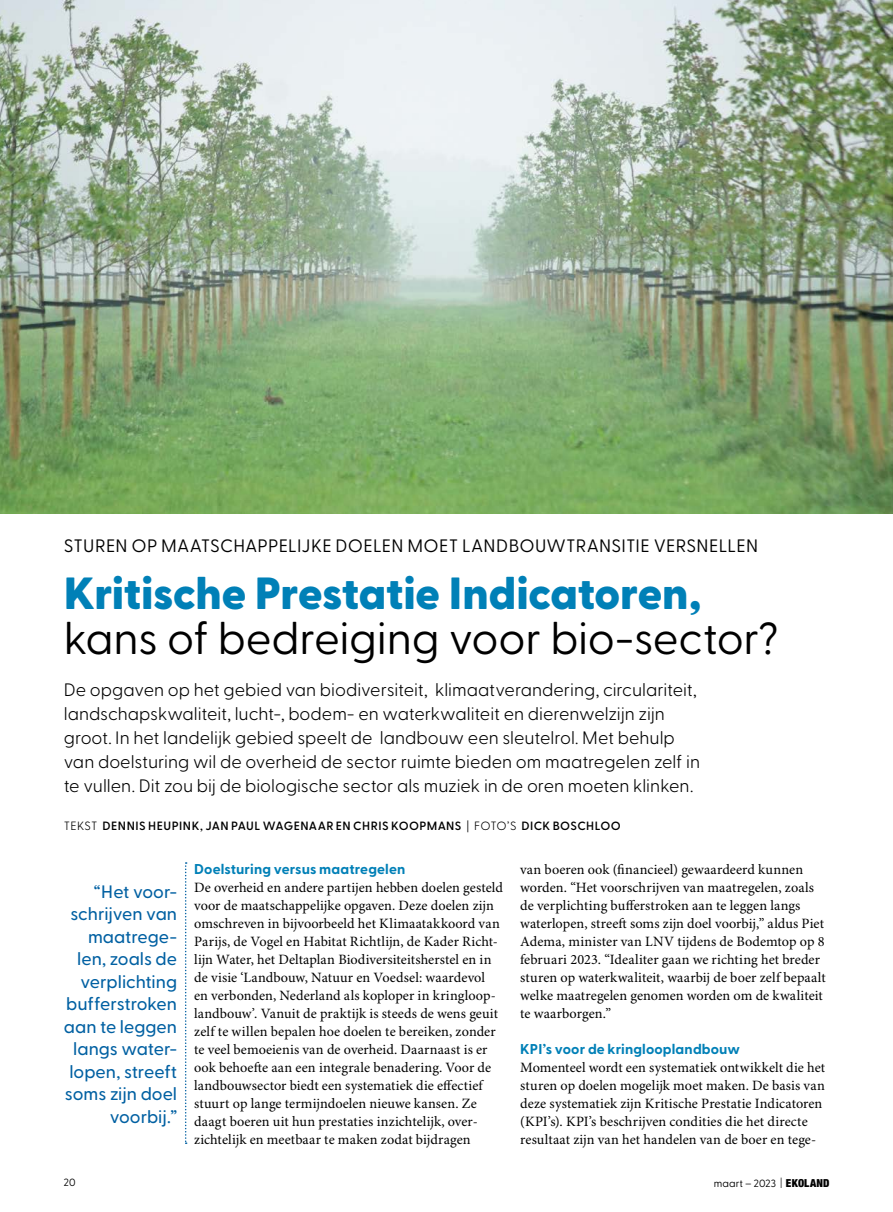
<style>
.page{position:relative;width:893px;height:1212px;background:#fff}
.page>*{position:absolute;margin:0;border:0;box-sizing:border-box;transform-origin:0 0}
.t1{font:45px "Greycliff CF";letter-spacing:-.005em;color:#000}
.t2{font:800 45px "Greycliff CF";letter-spacing:-.005em;color:#0080b7}
.t3{font:300 18px/24px "Greycliff CF";color:#000}
.t4{font:500 18px/22.5px "Greycliff CF";color:#0060a2;text-align:right}
.t5{font:18px "Greycliff CF";letter-spacing:.01em;color:#000}
.t6{font:14.25px/18px "Minion Pro";letter-spacing:.005em;color:#000}
.t7{font:700 14.25px "Greycliff CF";letter-spacing:.01em;color:#0080b7}
.t8{font:600 12px "Greycliff CF";letter-spacing:.035em;color:#000}
.t9{font:10.5px "Greycliff CF";color:#000}
.s1{font-weight:300}
.s2{font-family:"Helvetica Neue LT Std";font-weight:900;font-stretch:condensed;font-size:11.1px}
</style>
<div class="page">
<svg style="left:185px;top:862px;width:2px;height:282px"></svg>
<img style="left:0;top:0;width:893px;height:514px">
<p class="t5" style="left:64px;top:532px;width:696px">STUREN OP MAATSCHAPPELIJKE DOELEN MOET LANDBOUWTRANSITIE VERSNELLEN</p>
<h1 class="t2" style="left:64px;top:559px;width:639px">Kritische Prestatie Indicatoren,</h1>
<h1 class="t1" style="left:64px;top:605px;width:717px">kans of bedreiging voor bio-sector?</h1>
<p class="t3" style="left:64px;top:676px;width:638px">De opgaven op het gebied van biodiversiteit, klimaatverandering, circulariteit, landschapskwaliteit, lucht-, bodem- en waterkwaliteit en dierenwelzijn zijn groot. In het landelijk gebied speelt de landbouw een sleutelrol. Met behulp van doelsturing wil de overheid de sector ruimte bieden om maatregelen zelf in te vullen. Dit zou bij de biologische sector als muziek in de oren moeten klinken.</p>
<p class="t8" style="left:64px;top:817px;width:559px"><span class="s1">TEKST</span> DENNIS HEUPINK, JAN PAUL WAGENAAR EN CHRIS KOOPMANS <span class="s1">| FOTO’S</span> DICK BOSCHLOO</p>
<p class="t7" style="left:194px;top:858px;width:213px">Doelsturing versus maatregelen</p>
<p class="t6" style="left:194px;top:879px;width:310px">De overheid en andere partijen hebben doelen gesteld voor de maatschappelijke opgaven. Deze doelen zijn omschreven in bijvoorbeeld het Klimaatakkoord van Parijs, de Vogel en Habitat Richtlijn, de Kader Richt&shy;lijn Water, het Deltaplan Biodiversiteitsherstel en in de visie ‘Landbouw, Natuur en Voedsel: waardevol<br>en verbonden, Nederland als koploper in kringloop&shy;landbouw’. Vanuit de praktijk is steeds de wens geuit zelf te willen bepalen hoe doelen te bereiken, zonder te veel bemoeienis van de overheid. Daarnaast is er ook behoefte aan een integrale benadering. Voor de landbouwsector biedt een systematiek die effectief stuurt op lange termijndoelen nieuwe kansen. Ze daagt boeren uit hun prestaties inzichtelijk, over&shy;zichtelijk en meetbaar te maken zodat bijdragen</p>
<p class="t6" style="left:520px;top:861px;width:307px">van boeren ook (financieel) gewaardeerd kunnen worden. “Het voorschrijven van maatregelen, zoals de verplichting bufferstroken aan te leggen langs waterlopen, streeft soms zijn doel voorbij,” aldus Piet Adema, minister van LNV tijdens de Bodemtop op 8 februari 2023. “Idealiter gaan we richting het breder sturen op waterkwaliteit, waarbij de boer zelf bepaalt welke maatregelen genomen worden om de kwaliteit te waarborgen.”</p>
<p class="t7" style="left:520px;top:1038px;width:221px">KPI’s voor de kringlooplandbouw</p>
<p class="t6" style="left:520px;top:1059px;width:307px">Momenteel wordt een systematiek ontwikkelt die het sturen op doelen mogelijk moet maken. De basis van deze systematiek zijn Kritische Prestatie Indicatoren (KPI’s). KPI’s beschrijven condities die het directe resultaat zijn van het handelen van de boer en tege-</p>
<p class="t4" style="left:64px;top:879px;width:115px">“Het voor&shy;schrijven van maatrege&shy;len, zoals de verplichting bufferstroken aan te leggen langs water&shy;lopen, streeft soms zijn doel voorbij.”</p>
<p class="t9" style="left:64px;top:1175px;width:13px">20</p>
<p class="t9" style="left:714px;top:1175px;width:117px">maart – 2023 <span class="s1">|</span> <span class="s2">EKOLAND</span></p>
</div>
